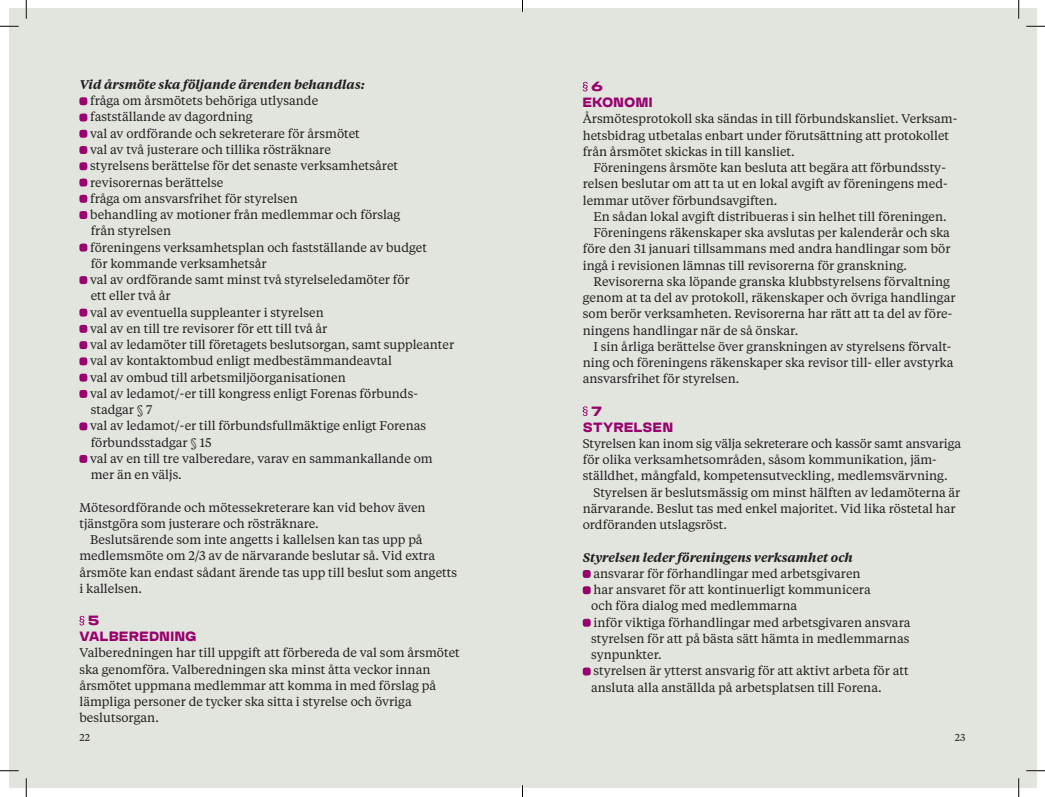
<style>
.page{position:relative;width:1045px;height:797px;background:#fff}
.page>*{position:absolute;margin:0;border:0;box-sizing:border-box;transform-origin:0 0}
.t1{font:15px/15.6px "Forena";letter-spacing:.04em;color:#99026e}
.t2{font:12.5px/16.2px "Tiempos Text";color:#231f20}
.t3{font:italic 600 12.5px "Tiempos Text";color:#231f20}
.t4{font:10px "Tiempos Text";color:#231f20}
</style>
<div class="page">
<div style="left:9px;top:9px;width:1027px;height:779px;background:#e2e4de"></div>
<div style="left:79px;top:97px;width:8px;height:8px;background:#99026e;border-radius:3px"></div>
<div style="left:79px;top:113px;width:8px;height:8px;background:#99026e;border-radius:3px"></div>
<div style="left:79px;top:130px;width:8px;height:8px;background:#99026e;border-radius:3px"></div>
<div style="left:79px;top:146px;width:8px;height:8px;background:#99026e;border-radius:3px"></div>
<div style="left:79px;top:162px;width:8px;height:8px;background:#99026e;border-radius:3px"></div>
<div style="left:79px;top:178px;width:8px;height:8px;background:#99026e;border-radius:3px"></div>
<div style="left:79px;top:195px;width:8px;height:8px;background:#99026e;border-radius:3px"></div>
<div style="left:79px;top:211px;width:8px;height:8px;background:#99026e;border-radius:3px"></div>
<div style="left:79px;top:243px;width:8px;height:8px;background:#99026e;border-radius:3px"></div>
<div style="left:79px;top:276px;width:8px;height:8px;background:#99026e;border-radius:3px"></div>
<div style="left:79px;top:308px;width:8px;height:8px;background:#99026e;border-radius:3px"></div>
<div style="left:79px;top:325px;width:8px;height:8px;background:#99026e;border-radius:3px"></div>
<div style="left:79px;top:341px;width:8px;height:8px;background:#99026e;border-radius:3px"></div>
<div style="left:79px;top:357px;width:8px;height:8px;background:#99026e;border-radius:3px"></div>
<div style="left:79px;top:373px;width:8px;height:8px;background:#99026e;border-radius:3px"></div>
<div style="left:79px;top:390px;width:8px;height:8px;background:#99026e;border-radius:3px"></div>
<div style="left:79px;top:422px;width:8px;height:8px;background:#99026e;border-radius:3px"></div>
<div style="left:79px;top:455px;width:8px;height:8px;background:#99026e;border-radius:3px"></div>
<svg style="left:79px;top:616px;width:5px;height:9px"></svg>
<svg style="left:583px;top:82px;width:5px;height:9px"></svg>
<svg style="left:583px;top:406px;width:5px;height:10px"></svg>
<div style="left:583px;top:570px;width:7px;height:8px;background:#99026e;border-radius:3px"></div>
<div style="left:583px;top:586px;width:7px;height:8px;background:#99026e;border-radius:3px"></div>
<div style="left:583px;top:618px;width:7px;height:8px;background:#99026e;border-radius:3px"></div>
<div style="left:583px;top:667px;width:7px;height:8px;background:#99026e;border-radius:3px"></div>
<svg style="left:0;top:25px;width:19px;height:2px"></svg>
<svg style="left:1026px;top:25px;width:19px;height:2px"></svg>
<svg style="left:0;top:770px;width:19px;height:1px"></svg>
<svg style="left:1026px;top:770px;width:19px;height:1px"></svg>
<svg style="left:25px;top:0;width:2px;height:19px"></svg>
<svg style="left:25px;top:778px;width:2px;height:19px"></svg>
<svg style="left:1018px;top:0;width:1px;height:19px"></svg>
<svg style="left:1018px;top:778px;width:1px;height:19px"></svg>
<svg style="left:522px;top:785px;width:1px;height:12px"></svg>
<p class="t3" style="left:79px;top:76px;width:287px">Vid årsmöte ska följande ärenden behandlas:</p>
<p class="t2" style="left:90px;top:92px;width:365px">fråga om årsmötets behöriga utlysande<br>fastställande av dagordning<br>val av ordförande och sekreterare för årsmötet<br>val av två justerare och tillika rösträknare<br>styrelsens berättelse för det senaste verksamhetsåret revisorernas berättelse<br>fråga om ansvarsfrihet för styrelsen<br>behandling av motioner från medlemmar och förslag<br>från styrelsen<br>föreningens verksamhetsplan och fastställande av budget<br>för kommande verksamhetsår<br>val av ordförande samt minst två styrelseledamöter för<br>ett eller två år<br>val av eventuella suppleanter i styrelsen<br>val av en till tre revisorer för ett till två år<br>val av ledamöter till företagets beslutsorgan, samt suppleanter val av kontaktombud enligt medbestämmandeavtal<br>val av ombud till arbetsmiljöorganisationen<br>val av ledamot/-er till kongress enligt Forenas förbunds&shy;stadgar § 7<br>val av ledamot/-er till förbundsfullmäktige enligt Forenas förbundsstadgar § 15<br>val av en till tre valberedare, varav en sammankallande om mer än en väljs.</p>
<p class="t2" style="left:79px;top:498px;width:348px">Mötesordförande och mötessekreterare kan vid behov även tjänstgöra som justerare och rösträknare.</p>
<p class="t2" style="left:79px;top:531px;width:379px;text-indent:11px">Beslutsärende som inte angetts i kallelsen kan tas upp på medlemsmöte om 2/3 av de närvarande beslutar så. Vid extra årsmöte kan endast sådant ärende tas upp till beslut som angetts i kallelsen.</p>
<p class="t1" style="left:79px;top:613px;width:118px;text-indent:9px">5<br>VALBEREDNING</p>
<p class="t2" style="left:79px;top:644px;width:382px">Valberedningen har till uppgift att förbereda de val som årsmötet ska genomföra. Valberedningen ska minst åtta veckor innan årsmötet uppmana medlemmar att komma in med förslag på lämpliga personer de tycker ska sitta i styrelse och övriga beslutsorgan.</p>
<p class="t1" style="left:583px;top:79px;width:71px;text-indent:9px">6<br>EKONOMI</p>
<p class="t2" style="left:583px;top:110px;width:376px">Årsmötesprotokoll ska sändas in till förbundskansliet. Verksam&shy;hetsbidrag utbetalas enbart under förutsättning att protokollet från årsmötet skickas in till kansliet.</p>
<p class="t2" style="left:583px;top:159px;width:366px;text-indent:11px">Föreningens årsmöte kan besluta att begära att förbundssty&shy;relsen beslutar om att ta ut en lokal avgift av föreningens med&shy;lemmar utöver förbundsavgiften.</p>
<p class="t2" style="left:593px;top:208px;width:355px">En sådan lokal avgift distribueras i sin helhet till föreningen.</p>
<p class="t2" style="left:593px;top:224px;width:358px">Föreningens räkenskaper ska avslutas per kalenderår och ska</p>
<p class="t2" style="left:583px;top:240px;width:369px">före den 31 januari tillsammans med andra handlingar som bör</p>
<p class="t2" style="left:583px;top:256px;width:326px">ingå i revisionen lämnas till revisorerna för granskning.</p>
<p class="t2" style="left:593px;top:273px;width:358px">Revisorerna ska löpande granska klubbstyrelsens förvaltning</p>
<p class="t2" style="left:583px;top:289px;width:374px">genom at ta del av protokoll, räkenskaper och övriga handlingar</p>
<p class="t2" style="left:583px;top:305px;width:371px">som berör verksamheten. Revisorerna har rätt att ta del av före-</p>
<p class="t2" style="left:583px;top:321px;width:217px">ningens handlingar när de så önskar.</p>
<p class="t2" style="left:593px;top:338px;width:359px">I sin årliga berättelse över granskningen av styrelsens förvalt-</p>
<p class="t2" style="left:583px;top:354px;width:372px">ning och föreningens räkenskaper ska revisor till- eller avstyrka</p>
<p class="t2" style="left:583px;top:370px;width:158px">ansvarsfrihet för styrelsen.</p>
<p class="t1" style="left:583px;top:403px;width:92px;text-indent:9px">7<br>STYRELSEN</p>
<p class="t2" style="left:583px;top:435px;width:380px">Styrelsen kan inom sig välja sekreterare och kassör samt ansvariga för olika verksamhetsområden, såsom kommunikation, jäm&shy;ställdhet, mångfald, kompetensutveckling, medlemsvärvning.</p>
<p class="t2" style="left:583px;top:483px;width:379px;text-indent:11px">Styrelsen är beslutsmässig om minst hälften av ledamöterna är närvarande. Beslut tas med enkel majoritet. Vid lika röstetal har ordföranden utslagsröst.</p>
<p class="t3" style="left:583px;top:548px;width:272px">Styrelsen leder föreningens verksamhet och</p>
<p class="t2" style="left:591px;top:565px;width:321px">ansvarar för förhandlingar med arbetsgivaren<br>har ansvaret för att kontinuerligt kommunicera<br>och föra dialog med medlemmarna<br>inför viktiga förhandlingar med arbetsgivaren ansvara styrelsen för att på bästa sätt hämta in medlemmarnas synpunkter.<br>styrelsen är ytterst ansvarig för att aktivt arbeta för att ansluta alla anställda på arbetsplatsen till Forena.</p>
<p class="t4" style="left:80px;top:730px;width:12px">22</p>
<p class="t4" style="left:955px;top:730px;width:12px">23</p>
</div>
